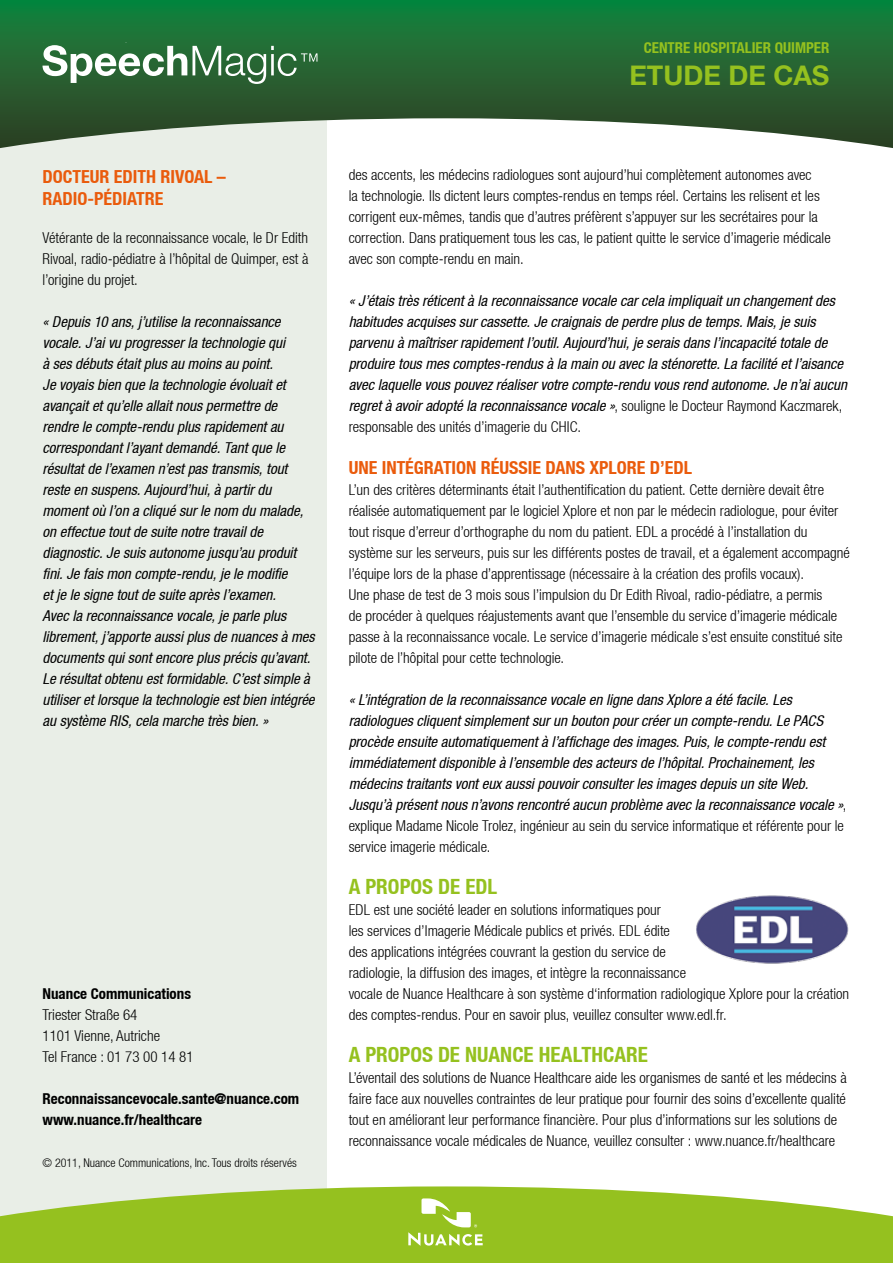
<style>
.page{position:relative;width:893px;height:1263px;background:#fff}
.page>*{position:absolute;margin:0;border:0;box-sizing:border-box;transform-origin:0 0}
.t1{font:700 27px "Helvetica Neue LT";color:#95c11f}
.t2{font:700 condensed 21px "Helvetica Neue LT";color:#95c11f}
.t3{font:700 condensed 18px/21.6px "Helvetica Neue LT";color:#ea5b0c}
.t4{font:300 condensed 15px/21px "Helvetica Neue LT";color:#000}
.t5{font:italic condensed 15px/21px "Helvetica Neue LT";color:#000}
.t6{font:700 condensed 15px/21px "Helvetica Neue LT";color:#000}
.t7{font:700 condensed 15px "Helvetica Neue LT";color:#95c11f}
.t8{font:300 condensed 12px "Helvetica Neue LT";color:#000}
.s1{font-weight:300;font-style:normal}
</style>
<div class="page">
<div style="left:0;top:0;width:327px;height:1263px;background:#e9eee7"></div>
<img style="left:696px;top:895px;width:153px;height:69px">
<svg style="left:0;top:0;width:893px;height:148px;background:#417c50"></svg>
<svg style="left:43px;top:45px;width:274px;height:39px;background:#618f6a"></svg>
<svg style="left:0;top:1186px;width:893px;height:77px;background:#a1c83b"></svg>
<svg style="left:408px;top:1198px;width:75px;height:48px"></svg>
<p class="t3" style="left:43px;top:166px;width:185px">Docteur Edith Rivoal –<br>Radio-pédiatre</p>
<p class="t4" style="left:43px;top:227px;width:268px;text-align:justify">Vétérante de la reconnaissance vocale, le Dr Edith Rivoal, radio-pédiatre à l’hôpital de Quimper, est à l’origine du projet.</p>
<p class="t5" style="left:43px;top:311px;width:274px">« Depuis 10 ans, j’utilise la reconnaissance vocale. J’ai vu progresser la technologie qui<br>à ses débuts était plus au moins au point.<br>Je voyais bien que la technologie évoluait et avançait et qu’elle allait nous permettre de rendre le compte-rendu plus rapidement au correspondant l’ayant demandé. Tant que le résultat de l’examen n’est pas transmis, tout reste en suspens. Aujourd’hui, à partir du moment où l’on a cliqué sur le nom du malade, on effectue tout de suite notre travail de diagnostic. Je suis autonome jusqu’au produit fini. Je fais mon compte-rendu, je le modifie<br>et je le signe tout de suite après l’examen.<br>Avec la reconnaissance vocale, je parle plus librement, j’apporte aussi plus de nuances à mes documents qui sont encore plus précis qu’avant.<br>Le résultat obtenu est formidable. C’est simple à utiliser et lorsque la technologie est bien intégrée au système RIS, cela marche très bien. »</p>
<p class="t6" style="left:43px;top:983px;width:150px">Nuance Communications</p>
<p class="t4" style="left:43px;top:1004px;width:153px">Triester Straße 64<br>1101 Vienne, Autriche<br>Tel France : 01 73 00 14 81</p>
<p class="t6" style="left:43px;top:1088px;width:258px">Reconnaissancevocale.sante@nuance.com www.nuance.fr/healthcare</p>
<p class="t8" style="left:43px;top:1156px;width:256px">© 2011, Nuance Communications, Inc. Tous droits réservés</p>
<p class="t7" style="left:644px;top:38px;width:109px">Centre Hospitalier</p>
<p class="t7" style="left:775px;top:38px;width:56px">QUIMPER</p>
<h1 class="t1" style="left:629px;top:59px;width:202px">ETUDE DE CAS</h1>
<p class="t4" style="left:349px;top:164px;width:484px">des accents, les médecins radiologues sont aujourd’hui complètement autonomes avec<br>la technologie. Ils dictent leurs comptes-rendus en temps réel. Certains les relisent et les corrigent eux-mêmes, tandis que d’autres préfèrent s’appuyer sur les secrétaires pour la correction. Dans pratiquement tous les cas, le patient quitte le service d’imagerie médicale avec son compte-rendu en main.</p>
<p class="t5" style="left:349px;top:290px;width:500px">« J’étais très réticent à la reconnaissance vocale car cela impliquait un changement des habitudes acquises sur cassette. Je craignais de perdre plus de temps. Mais, je suis parvenu à maîtriser rapidement l’outil. Aujourd’hui, je serais dans l’incapacité totale de produire tous mes comptes-rendus à la main ou avec la sténorette. La facilité et l’aisance avec laquelle vous pouvez réaliser votre compte-rendu vous rend autonome. Je n’ai aucun regret à avoir adopté la reconnaissance vocale »<span class="s1">, souligne le Docteur Raymond Kaczmarek, responsable des unités d’imagerie du CHIC.</span></p>
<p class="t3" style="left:349px;top:457px;width:170px">Une intégration réussie</p>
<p class="t3" style="left:546px;top:457px;width:148px">dans Xplore d’EDL</p>
<p class="t4" style="left:349px;top:479px;width:503px">L’un des critères déterminants était l’authentification du patient. Cette dernière devait être réalisée automatiquement par le logiciel Xplore et non par le médecin radiologue, pour éviter tout risque d’erreur d’orthographe du nom du patient. EDL a procédé à l’installation du système sur les serveurs, puis sur les différents postes de travail, et a également accompagné l’équipe lors de la phase d’apprentissage (nécessaire à la création des profils vocaux).<br>Une phase de test de 3 mois sous l’impulsion du Dr Edith Rivoal, radio-pédiatre, a permis<br>de procéder à quelques réajustements avant que l’ensemble du service d’imagerie médicale passe à la reconnaissance vocale. Le service d’imagerie médicale s’est ensuite constitué site pilote de l’hôpital pour cette technologie.</p>
<p class="t5" style="left:349px;top:689px;width:499px">« L’intégration de la reconnaissance vocale en ligne dans Xplore a été facile. Les radiologues cliquent simplement sur un bouton pour créer un compte-rendu. Le PACS procède ensuite automatiquement à l’affichage des images. Puis, le compte-rendu est immédiatement disponible à l’ensemble des acteurs de l’hôpital. Prochainement, les médecins traitants vont eux aussi pouvoir consulter les images depuis un site Web.<br>Jusqu’à présent nous n’avons rencontré aucun problème avec la reconnaissance vocale »<span class="s1">, explique Madame Nicole Trolez, ingénieur au sein du service informatique et référente pour le service imagerie médicale.</span></p>
<h2 class="t2" style="left:349px;top:874px;width:150px">A PROPOS DE EDL</h2>
<p class="t4" style="left:349px;top:899px;width:502px">EDL est une société leader en solutions informatiques pour<br>les services d’Imagerie Médicale publics et privés. EDL édite<br>des applications intégrées couvrant la gestion du service de<br>radiologie, la diffusion des images, et intègre la reconnaissance<br>vocale de Nuance Healthcare à son système d‘information radiologique Xplore pour la création des comptes-rendus. Pour en savoir plus, veuillez consulter www.edl.fr.</p>
<h2 class="t2" style="left:349px;top:1042px;width:129px">A PROPOS DE NUAN</h2>
<h2 class="t2" style="left:512px;top:1042px;width:137px">CE HEALTHCARE</h2>
<p class="t4" style="left:349px;top:1067px;width:500px">L’éventail des solutions de Nuance Healthcare aide les organismes de santé et les médecins à faire face aux nouvelles contraintes de leur pratique pour fournir des soins d’excellente qualité tout en améliorant leur performance financière. Pour plus d’informations sur les solutions de reconnaissance vocale médicales de Nuance, veuillez consulter : www.nuance.fr/healthcare</p>
</div>
